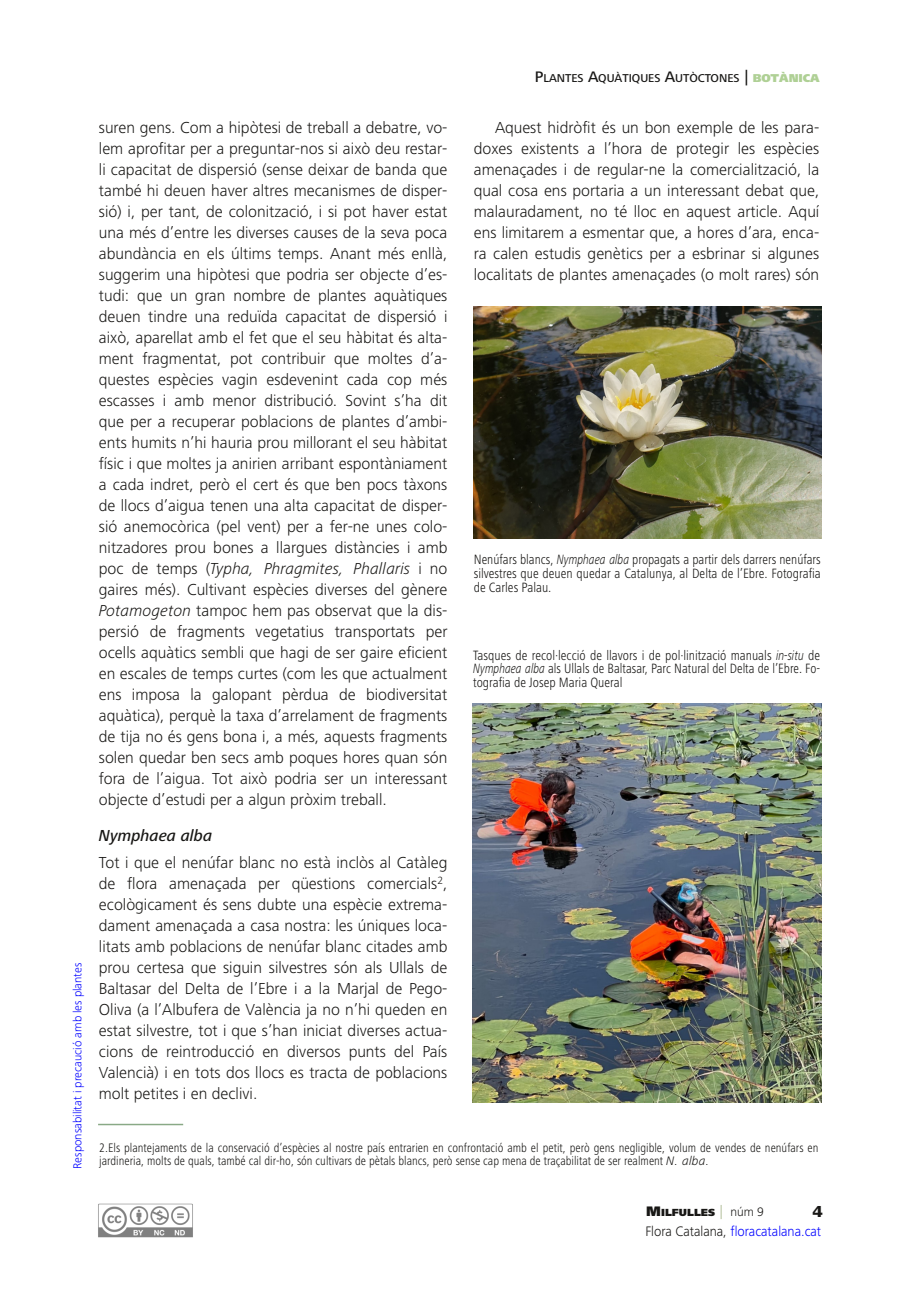
<style>
.page{position:relative;width:919px;height:1289px;background:#fff}
.page>*{position:absolute;margin:0;border:0;box-sizing:border-box;transform-origin:0 0}
.t1{font:300 16.5px/21px "Frutiger Next LT";letter-spacing:.005em;color:#181715;text-align:justify}
.t2{font:italic 500 16.5px "Frutiger Next LT";color:#181715}
.t3{font:800 16.5px "Frutiger Next LT";color:#181715}
.t4{font:300 14.25px "Frutiger Next LT";letter-spacing:-.005em;color:#00f;scale:.95 1}
.t5{font:300 condensed 13.95px/14px "Frutiger Next LT";color:#181715;text-align:justify}
.t6{font:300 condensed 12.75px/13.2px "Frutiger Next LT";color:#181715}
.t7{font:300 12px "Frutiger Next LT";letter-spacing:-.005em;color:#00f}
.t8{font:500 11.85px "Frutiger Next LT";color:#181715}
.t9{font:900 10.65px "Frutiger Next LT";color:#181715}
.s1{font-style:italic}
.s2{font-size:15.75px}
.s3{font-weight:900;color:#afd095}
.s4{font-style:italic;font-stretch:normal}
.s5{font-size:14.25px}
.s6{font-weight:500;font-size:14.25px;color:#c1cbae}
.s7{font-weight:300;font-size:12.75px}
.s8{color:#181715}
</style>
<div class="page">
<img style="left:98px;top:1203px;width:95px;height:35px">
<img style="left:473px;top:306px;width:348px;height:233px">
<img style="left:472px;top:703px;width:349px;height:399px">
<hr style="left:98px;top:1123px;width:85px;height:2px;background:#89a986">
<p class="t7" style="left:71px;top:1168px;width:208px;rotate:-90deg">Responsabilitat i precaució amb les plantes</p>
<p class="t1" style="left:99px;top:117px;width:350px">suren gens. Com a hipòtesi de treball a debatre, vo&shy;lem aprofitar per a preguntar-nos si això deu restar&shy;li capacitat de dispersió (sense deixar de banda que també hi deuen haver altres mecanismes de disper&shy;sió) i, per tant, de colonització, i si pot haver estat una més d’entre les diverses causes de la seva poca abundància en els últims temps. Anant més enllà, suggerim una hipòtesi que podria ser objecte d’es&shy;tudi: que un gran nombre de plantes aquàtiques deuen tindre una reduïda capacitat de dispersió i això, aparellat amb el fet que el seu hàbitat és alta&shy;ment fragmentat, pot contribuir que moltes d’a&shy;questes espècies vagin esdevenint cada cop més escasses i amb menor distribució. Sovint s’ha dit que per a recuperar poblacions de plantes d’ambi&shy;ents humits n’hi hauria prou millorant el seu hàbitat físic i que moltes ja anirien arribant espontàniament a cada indret, però el cert és que ben pocs tàxons de llocs d’aigua tenen una alta capacitat de disper&shy;sió anemocòrica (pel vent) per a fer-ne unes colo&shy;nitzadores prou bones a llargues distàncies i amb poc de temps (<span class="s1">Typha, Phragmites, Phallaris</span> i no gaires més). Cultivant espècies diverses del gènere <span class="s1">Potamogeton</span> tampoc hem pas observat que la dis&shy;persió de fragments vegetatius transportats per ocells aquàtics sembli que hagi de ser gaire eficient en escales de temps curtes (com les que actualment ens imposa la galopant pèrdua de biodiversitat aquàtica), perquè la taxa d’arrelament de fragments de tija no és gens bona i, a més, aquests fragments solen quedar ben secs amb poques hores quan són fora de l’aigua. Tot això podria ser un interessant objecte d’estudi per a algun pròxim treball.</p>
<p class="t2" style="left:99px;top:826px;width:115px">Nymphaea alba</p>
<p class="t1" style="left:99px;top:852px;width:350px">Tot i que el nenúfar blanc no està inclòs al Catàleg de flora amenaçada per qüestions comercials<sup>2</sup>, ecològicament és sens dubte una espècie extrema&shy;dament amenaçada a casa nostra: les úniques loca&shy;litats amb poblacions de nenúfar blanc citades amb prou certesa que siguin silvestres són als Ullals de Baltasar del Delta de l’Ebre i a la Marjal de Pego-Oliva (a l’Albufera de València ja no n’hi queden en estat silvestre, tot i que s’han iniciat diverses actua&shy;cions de reintroducció en diversos punts del País Valencià) i en tots dos llocs es tracta de poblacions molt petites i en declivi.</p>
<p class="t8" style="left:534px;top:72px;width:286px"><span class="s2">P</span>LANTES <span class="s2">A</span>QUÀTIQUES <span class="s2">A</span>UTÒCTONES <span class="s2">|</span> <span class="s3">BOTÀNICA</span></p>
<p class="t1" style="left:473px;top:117px;width:347px;text-indent:21px">Aquest hidròfit és un bon exemple de les para&shy;doxes existents a l’hora de protegir les espècies amenaçades i de regular-ne la comercialització, la qual cosa ens portaria a un interessant debat que, malauradament, no té lloc en aquest article. Aquí ens limitarem a esmentar que, a hores d’ara, enca&shy;ra calen estudis genètics per a esbrinar si algunes localitats de plantes amenaçades (o molt rares) són</p>
<p class="t5" style="left:473px;top:552px;width:348px">Nenúfars blancs, <span class="s4">Nymphaea alba</span> propagats a partir dels darrers nenúfars silvestres que deuen quedar a Catalunya, al Delta de l’Ebre. Fotografia de Carles Palau.</p>
<p class="t5" style="left:473px;top:648px;width:348px">Tasques de recol·lecció de llavors i de pol·linització manuals <span class="s4">in-situ</span> de <span class="s4">Nymphaea alba</span> als Ullals de Baltasar, Parc Natural del Delta de l’Ebre. Fo&shy;tografia de Josep Maria Queral</p>
<p class="t6" style="left:99px;top:1141px;width:720px">2.Els plantejaments de la conservació d’espècies al nostre país entrarien en confrontació amb el petit, però gens negligible, volum de vendes de nenúfars en jardineria, molts de quals, també cal dir-ho, són cultivars de pètals blancs, però sense cap mena de traçabilitat de ser realment <span class="s4">N. alba</span>.</p>
<p class="t9" style="left:646px;top:1206px;width:119px"><span class="s5">M</span>ILFULLES <span class="s6">|</span> <span class="s7">núm 9</span></p>
<p class="t3" style="left:812px;top:1201px;width:12px">4</p>
<p class="t4" style="left:645px;top:1223px;width:186px"><span class="s8">Flora Catalana,</span> floracatalana.cat</p>
</div>
